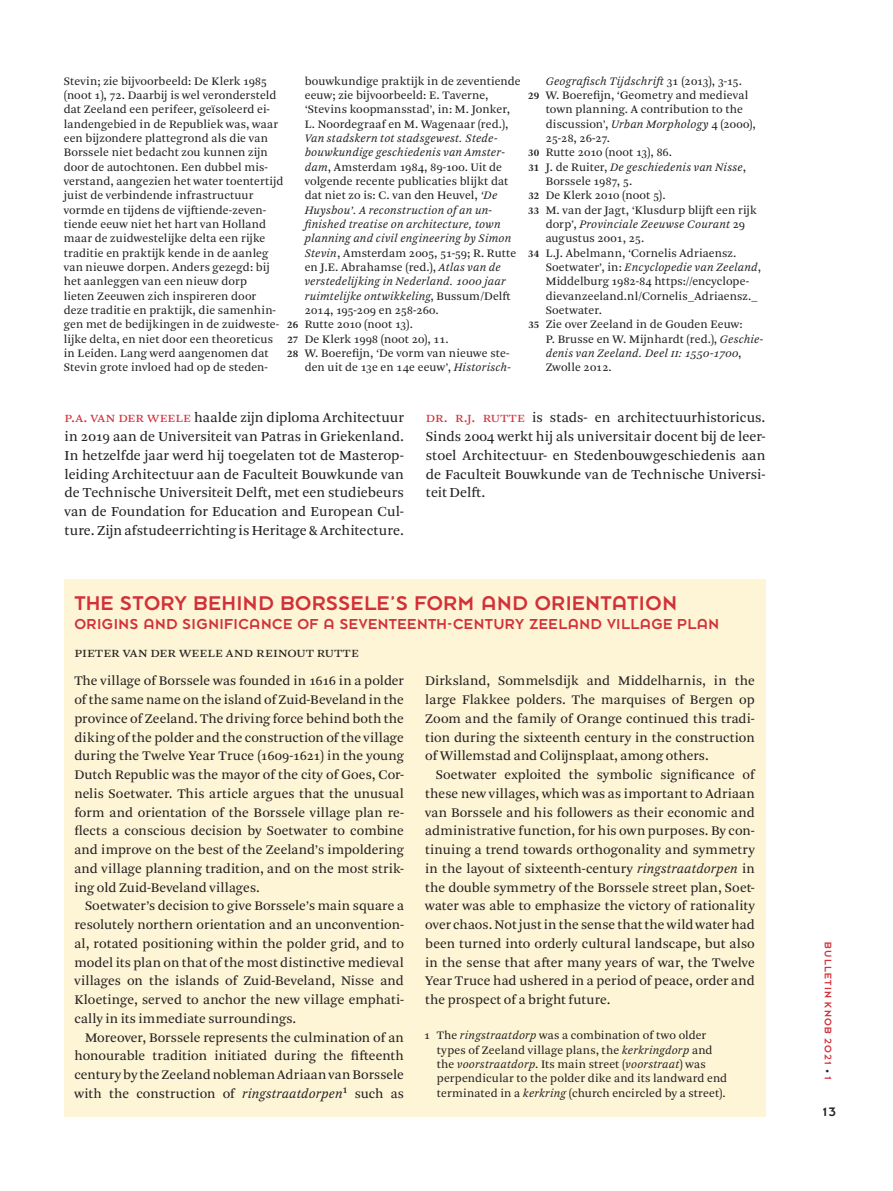
<style>
.page{position:relative;width:893px;height:1191px;background:#fff}
.page>*{position:absolute;margin:0;border:0;box-sizing:border-box;transform-origin:0 0}
.t1{font:21.9px "Dessau Pro";letter-spacing:.03em;color:#d23139}
.t2{font:15.9px "Dessau Pro";letter-spacing:.03em;color:#d23139}
.t3{font:14.4px/18.8px "Arnhem Pro Blond";letter-spacing:.005em;color:#231f20;text-align:justify}
.t4{font:14.4px "Arnhem Pro Blond";color:#d23139}
.t5{font:13.8px/18.8px "Arnhem Pro Blond";letter-spacing:.005em;color:#231f20;text-align:justify}
.t6{font:13.5px "Dessau Pro";color:#231f20}
.t7{font:12px/14.4px "Arnhem Pro Blond";letter-spacing:.01em;color:#231f20}
.t8{font:italic 12px "Arnhem Pro Blond";letter-spacing:.015em;color:#231f20}
.t9{font:10.5px "Dessau Pro";letter-spacing:.11em;color:#d23139}
.s1{font-style:normal}
.s2{font-family:"Arnhem Pro";font-weight:700;font-size:10.5px}
.s3{font-style:italic}
.s4{font-family:"Arnhem Pro";font-weight:700;font-style:normal;font-size:10.5px}
.s5{color:#d23139}
.s6{font-size:8.25px;color:#231f20}
</style>
<div class="page">
<div style="left:64px;top:579px;width:701px;height:537px;background:#fef5d6"></div>
<p class="t8" style="left:546px;top:73px;width:198px">Geografisch Tijdschrift <span class="s1">31 (2013), 3-15.</span></p>
<p class="t7" style="left:528px;top:88px;width:222px"><span class="s2">29</span> W. Boerefijn, ‘Geometry and medieval</p>
<p class="t7" style="left:546px;top:102px;width:199px">town planning. A contribution to the</p>
<p class="t7" style="left:546px;top:117px;width:212px">discussion’, <span class="s3">Urban Morphology</span> 4 (2000),</p>
<p class="t7" style="left:546px;top:131px;width:66px">25-28, 26-27.</p>
<p class="t7" style="left:528px;top:145px;width:145px"><span class="s2">30</span> Rutte 2010 (noot 13), 86.</p>
<p class="t8" style="left:528px;top:159px;width:219px"><span class="s4">31</span> <span class="s1">J. de Ruiter,</span> De geschiedenis van Nisse<span class="s1">,</span></p>
<p class="t7" style="left:546px;top:174px;width:88px">Borssele 1987, 5.</p>
<p class="t7" style="left:528px;top:188px;width:139px"><span class="s2">32</span> De Klerk 2010 (noot 5).</p>
<p class="t7" style="left:528px;top:203px;width:230px"><span class="s2">33</span> M. van der Jagt, ‘Klusdurp blijft een rijk</p>
<p class="t8" style="left:546px;top:216px;width:201px"><span class="s1">dorp’,</span> Provinciale Zeeuwse Courant <span class="s1">29</span></p>
<p class="t7" style="left:546px;top:231px;width:100px">augustus 2001, 25.</p>
<p class="t7" style="left:528px;top:246px;width:210px"><span class="s2">34</span> L.J. Abelmann, ‘Cornelis Adriaensz.</p>
<p class="t8" style="left:546px;top:259px;width:217px"><span class="s1">Soetwater’, in:</span> Encyclopedie van Zeeland<span class="s1">,</span></p>
<p class="t7" style="left:546px;top:274px;width:205px">Middelburg 1982-84 https://encyclope-</p>
<p class="t7" style="left:546px;top:289px;width:213px">dievanzeeland.nl/Cornelis_Adriaensz._</p>
<p class="t7" style="left:546px;top:303px;width:58px">Soetwater.</p>
<p class="t7" style="left:528px;top:317px;width:216px"><span class="s2">35</span> Zie over Zeeland in de Gouden Eeuw:</p>
<p class="t7" style="left:546px;top:332px;width:219px">P. Brusse en W. Mijnhardt (red.), <span class="s3">Geschie-</span></p>
<p class="t8" style="left:546px;top:345px;width:197px">denis van Zeeland. Deel II: 1550-1700<span class="s1">,</span></p>
<p class="t7" style="left:546px;top:360px;width:68px">Zwolle 2012.</p>
<p class="t7" style="left:305px;top:74px;width:217px">bouwkundige praktijk in de zeventiende eeuw; zie bijvoorbeeld: E. Taverne, ‘Stevins koopmansstad’, in: M. Jonker, L. Noordegraaf en M. Wagenaar (red.),</p>
<p class="t8" style="left:305px;top:130px;width:194px">Van stadskern tot stadsgewest. Stede-</p>
<p class="t8" style="left:305px;top:145px;width:202px">bouwkundige geschiedenis van Amster-</p>
<p class="t7" style="left:305px;top:160px;width:199px"><span class="s3">dam</span>, Amsterdam 1984, 89-100. Uit de</p>
<p class="t7" style="left:305px;top:174px;width:205px">volgende recente publicaties blijkt dat</p>
<p class="t7" style="left:305px;top:188px;width:194px">dat niet zo is: C. van den Heuvel, <span class="s3">‘De</span></p>
<p class="t8" style="left:305px;top:202px;width:188px">Huysbou’. A reconstruction of an un-</p>
<p class="t8" style="left:305px;top:216px;width:197px">finished treatise on architecture, town</p>
<p class="t8" style="left:305px;top:231px;width:208px">planning and civil engineering by Simon</p>
<p class="t7" style="left:305px;top:246px;width:213px"><span class="s3">Stevin</span>, Amsterdam 2005, 51-59; R. Rutte</p>
<p class="t7" style="left:305px;top:260px;width:198px">en J.E. Abrahamse (red.), <span class="s3">Atlas van de</span></p>
<p class="t8" style="left:305px;top:274px;width:202px">verstedelijking in Nederland. 1000 jaar</p>
<p class="t8" style="left:305px;top:288px;width:207px">ruimtelijke ontwikkeling<span class="s1">, Bussum/Delft</span></p>
<p class="t7" style="left:305px;top:303px;width:135px">2014, 195-209 en 258-260.</p>
<p class="t7" style="left:287px;top:317px;width:127px"><span class="s2">26</span> Rutte 2010 (noot 13).</p>
<p class="t7" style="left:287px;top:332px;width:163px"><span class="s2">27</span> De Klerk 1998 (noot 20), 11.</p>
<p class="t7" style="left:287px;top:346px;width:224px"><span class="s2">28</span> W. Boerefijn, ‘De vorm van nieuwe ste-</p>
<p class="t7" style="left:305px;top:360px;width:208px">den uit de 13e en 14e eeuw’, <span class="s3">Historisch-</span></p>
<p class="t7" style="left:64px;top:74px;width:221px">Stevin; zie bijvoorbeeld: De Klerk 1985 (noot 1), 72. Daarbij is wel verondersteld dat Zeeland een perifeer, geïsoleerd ei&shy;landengebied in de Republiek was, waar een bijzondere plattegrond als die van Borssele niet bedacht zou kunnen zijn door de autochtonen. Een dubbel mis&shy;verstand, aangezien het water toentertijd juist de verbindende infrastructuur vormde en tijdens de vijftiende-zeven&shy;tiende eeuw niet het hart van Holland maar de zuidwestelijke delta een rijke traditie en praktijk kende in de aanleg van nieuwe dorpen. Anders gezegd: bij het aanleggen van een nieuw dorp<br>lieten Zeeuwen zich inspireren door deze traditie en praktijk, die samenhin&shy;gen met de bedijkingen in de zuidweste&shy;lijke delta, en niet door een theoreticus in Leiden. Lang werd aangenomen dat Stevin grote invloed had op de steden-</p>
<p class="t3" style="left:64px;top:408px;width:341px"><span class="s5">P.A. van der Weele</span> haalde zijn diploma Architectuur in 2019 aan de Universiteit van Patras in Griekenland.<br>In hetzelfde jaar werd hij toegelaten tot de Masterop&shy;leiding Architectuur aan de Faculteit Bouwkunde van de Technische Universiteit Delft, met een studiebeurs van de Foundation for Education and European Cul&shy;ture. Zijn afstudeerrichting is Heritage &amp; Architecture.</p>
<p class="t4" style="left:426px;top:408px;width:67px">Dr. R.J. Rutt</p>
<p class="t3" style="left:426px;top:408px;width:341px;text-indent:91px"><span class="s5">e</span> is stads- en architectuurhistoricus.<br>Sinds 2004 werkt hij als universitair docent bij de leer&shy;stoel Architectuur- en Stedenbouwgeschiedenis aan de Faculteit Bouwkunde van de Technische Universi&shy;teit Delft.</p>
<h1 class="t1" style="left:74px;top:591px;width:604px">THE STORY BEHIND BORSSELE’S FORM AND ORIENTATION</h1>
<p class="t2" style="left:74px;top:615px;width:646px">ORIGINS AND SIGNIFICANCE OF A SEVENTEENTH-CENTURY ZEELAND VILLAGE PLAN</p>
<p class="t3" style="left:74px;top:643px;width:252px">Pieter van der Weele and Reinout Rutt</p>
<p class="t3" style="left:351px;top:643px;width:9px">e</p>
<p class="t5" style="left:425px;top:671px;width:331px">Dirksland, Sommelsdijk and Middelharnis, in the large Flakkee polders. The marquises of Bergen op Zoom and the family of Orange continued this tradi&shy;tion during the sixteenth century in the construction of Willemstad and Colijnsplaat, among others.</p>
<p class="t5" style="left:425px;top:765px;width:331px;text-indent:11px">Soetwater exploited the symbolic significance of these new villages, which was as important to Adriaan van Borssele and his followers as their economic and administrative function, for his own purposes. By con&shy;tinuing a trend towards orthogonality and symmetry in the layout of sixteenth-century <span class="s3">ringstraatdorpen</span> in the double symmetry of the Borssele street plan, Soet&shy;water was able to emphasize the victory of rationality over chaos. Not just in the sense that the wild water had been turned into orderly cultural landscape, but also in the sense that after many years of war, the Twelve Year Truce had ushered in a period of peace, order and the prospect of a bright future.</p>
<p class="t7" style="left:437px;top:1028px;width:292px;text-indent:-13px">1 The <span class="s3">ringstraatdorp</span> was a combination of two older types of Zeeland village plans, the <span class="s3">kerkringdorp</span> and the <span class="s3">voorstraatdorp</span>. Its main street (<span class="s3">voorstraat</span>) was perpendicular to the polder dike and its landward end terminated in a <span class="s3">kerkring</span> (church encircled by a street).</p>
<p class="t5" style="left:74px;top:671px;width:331px">The village of Borssele was founded in 1616 in a polder of the same name on the island of Zuid-Beveland in the province of Zeeland. The driving force behind both the diking of the polder and the construction of the village during the Twelve Year Truce (1609-1621) in the young Dutch Republic was the mayor of the city of Goes, Cor&shy;nelis Soetwater. This article argues that the unusual form and orientation of the Borssele village plan re&shy;flects a conscious decision by Soetwater to combine and improve on the best of the Zeeland’s impoldering and village planning tradition, and on the most strik&shy;ing old Zuid-Beveland villages.</p>
<p class="t5" style="left:74px;top:896px;width:331px;text-indent:11px">Soetwater’s decision to give Borssele’s main square a resolutely northern orientation and an unconvention&shy;al, rotated positioning within the polder grid, and to model its plan on that of the most distinctive medieval villages on the islands of Zuid-Beveland, Nisse and Kloetinge, served to anchor the new village emphati&shy;cally in its immediate surroundings.</p>
<p class="t5" style="left:74px;top:1028px;width:331px;text-indent:11px">Moreover, Borssele represents the culmination of an honourable tradition initiated during the fifteenth century by the Zeeland nobleman Adriaan van Borssele with the construction of <span class="s3">ringstraatdorpen</span><sup>1</sup> such as</p>
<p class="t9" style="left:833px;top:942px;width:139px;rotate:90deg">BULLETIN KNOB 2021 <span class="s6">•</span> 1</p>
<p class="t6" style="left:822px;top:1105px;width:15px">13</p>
</div>
